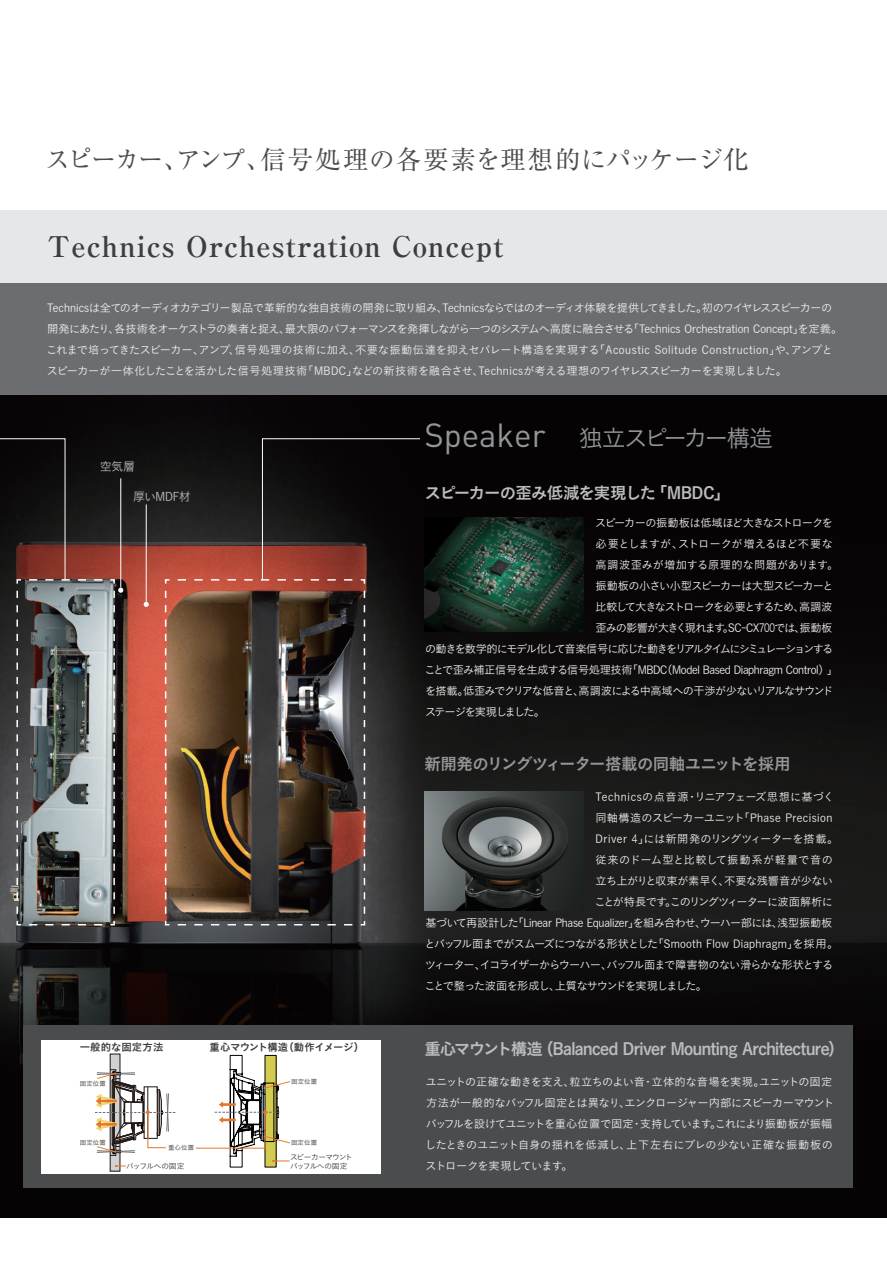
<style>
.page{position:relative;width:887px;height:1263px;background:#fff}
.page>*{position:absolute;margin:0;border:0;box-sizing:border-box;transform-origin:0 0}
.t1{font:33px "DIN";color:#939598}
.t2{font:700 28.5px "Ryumin Pro";letter-spacing:.035em;color:#3e3e3f}
.t3{font:25.5px "Ryumin Pro";letter-spacing:.025em;color:#4b4c4d}
.t4{font:25.5px "Ryumin Pro";letter-spacing:-.025em;color:#4b4c4d}
.t5{font:24px "Koburina Go Std W3";letter-spacing:-.105em;color:#939598}
.t6{font:16.5px "Koburina Go Std W6";letter-spacing:-.035em;color:#bcbdc0}
.t7{font:16.5px "Koburina Go Std W6";letter-spacing:-.05em;color:#939598}
.t8{font:16.5px "Koburina Go Std W6";letter-spacing:-.065em;color:#bcbdc0}
.t9{font:16.5px "Koburina Go Std W6";letter-spacing:-.105em;color:#bcbdc0}
.t10{font:12px "Koburina Go Std W3";letter-spacing:-.035em;color:#bcbdc0}
.t11{font:11.25px/21px "Koburina Go Std W3";letter-spacing:-.045em;color:#eeeeef}
.t12{font:11.25px/21px "Koburina Go Std W3";letter-spacing:-.09em;color:#eeeeef}
.t13{font:11.25px/21px "Koburina Go Std W3";letter-spacing:-.08em;color:#eeeeef}
.t14{font:11.25px/21px "Koburina Go Std W3";letter-spacing:-.065em;color:#eeeeef}
.t15{font:11.25px/21px "Koburina Go Std W3";letter-spacing:-.02em;color:#eeeeef;text-align:center}
.t16{font:11.25px/21px "Koburina Go Std W3";letter-spacing:-.005em;color:#eeeeef}
.t17{font:11.25px "Koburina Go Std W3";letter-spacing:-.14em;color:#eeeeef}
.t18{font:11.25px "Koburina Go Std W3";letter-spacing:.045em;color:#eeeeef}
.t19{font:11.25px/21px "Koburina Go Std W3";letter-spacing:-.11em;color:#eeeeef}
.t20{font:11.25px "Koburina Go Std W3";color:#eeeeef}
.t21{font:11.25px "Koburina Go Std W3";letter-spacing:.01em;color:#eeeeef}
.t22{font:11.25px "Koburina Go Std W3";letter-spacing:-.025em;color:#eeeeef}
.t23{font:11.25px "Koburina Go Std W3";letter-spacing:-.01em;color:#eeeeef}
.t24{font:11.25px "Koburina Go Std W3";letter-spacing:.02em;color:#eeeeef}
.t25{font:11.25px/21px "Koburina Go Std W3";letter-spacing:-.105em;color:#eeeeef}
.t26{font:11.25px "Koburina Go Std W3";letter-spacing:.035em;color:#eeeeef}
.t27{font:11.25px "Koburina Go Std W3";letter-spacing:-.07em;color:#eeeeef}
.t28{font:11.25px "Koburina Go Std W3";letter-spacing:-.125em;color:#eeeeef}
.t29{font:11.25px "Koburina Go Std W3";letter-spacing:-.115em;color:#eeeeef}
.t30{font:11.25px "Koburina Go Std W3";letter-spacing:.06em;color:#eeeeef}
.t31{font:11.25px "Koburina Go Std W3";letter-spacing:-.075em;color:#eeeeef}
.t32{font:10.35px "Koburina Go Std W6";letter-spacing:-.015em;color:#3d3b3a}
.t33{font:10.35px "Koburina Go Std W6";letter-spacing:-.06em;color:#3d3b3a}
.t34{font:10.35px "Koburina Go Std W6";letter-spacing:.02em;color:#3d3b3a}
.t35{font:7.8px/9px "Koburina Go Std W3";letter-spacing:-.08em;color:#3d3b3a}
.t36{font:7.8px "Koburina Go Std W3";letter-spacing:-.05em;color:#3d3b3a}
.t37{font:6.45px "Koburina Go Std W3";letter-spacing:.02em;color:#3d3b3a}
.s1{font-family:"Hira Kaku Pro W3"}
</style>
<div class="page">
<img style="left:0;top:395px;width:887px;height:822px">
<div style="left:24px;top:1025px;width:828px;height:162px;background:#4b4c4d"></div>
<img style="left:424px;top:791px;width:159px;height:119px">
<div style="left:42px;top:1040px;width:339px;height:134px;background:#fff"></div>
<svg style="left:164px;top:438px;width:256px;height:488px;background:#43332b"></svg>
<hr style="left:146px;top:504px;width:1px;height:98px;background:#fff">
<svg style="left:0;top:438px;width:123px;height:488px;background:#5a5858"></svg>
<svg style="left:144px;top:602px;width:5px;height:5px"></svg>
<svg style="left:424px;top:517px;width:159px;height:115px;background:#1c342a"></svg>
<div style="left:0;top:210px;width:887px;height:73px;background:#e6e7e9"></div>
<div style="left:0;top:283px;width:887px;height:112px;background:#6c6d70"></div>
<div style="left:110px;top:1054px;width:10px;height:117px;background:#d0d2d2"></div>
<svg style="left:115px;top:1165px;width:11px;height:2px"></svg>
<svg style="left:95px;top:1069px;width:81px;height:86px"></svg>
<svg style="left:195px;top:1055px;width:95px;height:112px"></svg>
<h3 class="t4" style="left:45px;top:139px;width:146px">スピーカー、</h3>
<h3 class="t3" style="left:260px;top:139px;width:490px">信号処理の各要素を理想的にパッケージ化</h3>
<h3 class="t4" style="left:176px;top:139px;width:97px">アンプ、</h3>
<h2 class="t2" style="left:47px;top:224px;width:458px">Technics Orchestration Concept</h2>
<p class="t11" style="left:47px;top:297px;width:402px">Technicsは全てのオーディオカテゴリー製品で革新的な独自技術の開発に取り組み、</p>
<p class="t14" style="left:442px;top:297px;width:266px">Technicsならではのオーディオ体験を提供してきました。</p>
<p class="t29" style="left:701px;top:299px;width:132px">初のワイヤレススピーカーの</p>
<p class="t20" style="left:627px;top:320px;width:216px">「Technics Orchestration Concept を定義。</p>
<p class="t12" style="left:47px;top:318px;width:588px">開発にあたり各技術をオーケストラの奏者と捉え最大限のパフォーマンスを発揮しながら一つのシステムへ高度に融合させる</p>
<p class="t11" style="left:279px;top:318px;width:13px">、</p>
<p class="t11" style="left:793px;top:318px;width:13px">」</p>
<p class="t11" style="left:108px;top:318px;width:13px">、</p>
<p class="t21" style="left:198px;top:341px;width:163px">アンプ信号処理の技術に加え、</p>
<p class="t11" style="left:229px;top:339px;width:13px">、</p>
<p class="t18" style="left:594px;top:341px;width:241px">「Acoustic Solitude Construction や」 アンプと</p>
<p class="t11" style="left:785px;top:339px;width:13px">、</p>
<p class="t23" style="left:355px;top:341px;width:246px">不要な振動伝達を抑えセパレート構造を実現する</p>
<p class="t12" style="left:46px;top:339px;width:160px">これまで培ってきたスピーカー、</p>
<p class="t11" style="left:302px;top:360px;width:57px">「MBDC」</p>
<p class="t22" style="left:47px;top:362px;width:262px">スピーカーが一体化したことを活かした信号処理技術</p>
<p class="t15" style="left:352px;top:360px;width:133px">などの新技術を融合させ、</p>
<p class="t11" style="left:478px;top:360px;width:310px">Technicsが考える理想のワイヤレススピーカーを実現しました。</p>
<p class="t10" style="left:100px;top:458px;width:37px">空気層</p>
<p class="t10" style="left:133px;top:488px;width:59px">厚いMDF材</p>
<p class="t34" style="left:80px;top:1039px;width:85px">一般的な固定方法</p>
<p class="t37" style="left:80px;top:1078px;width:28px">固定位置</p>
<p class="t32" style="left:283px;top:1039px;width:82px">（動作イメージ(</p>
<p class="t33" style="left:209px;top:1039px;width:80px">重心マウント構造</p>
<p class="t37" style="left:291px;top:1077px;width:28px">固定位置</p>
<p class="t37" style="left:80px;top:1137px;width:28px">固定位置</p>
<p class="t37" style="left:168px;top:1143px;width:28px">重心位置</p>
<p class="t36" style="left:126px;top:1160px;width:60px">バッフルへの固定</p>
<p class="t37" style="left:291px;top:1137px;width:28px">固定位置</p>
<p class="t35" style="left:290px;top:1152px;width:64px">スピーカーマウントバッフルへの固定</p>
<h1 class="t1" style="left:424px;top:414px;width:123px">Speaker</h1>
<h3 class="t5" style="left:578px;top:419px;width:196px">独立スピーカー構造</h3>
<h3 class="t6" style="left:650px;top:480px;width:81px">「MBDC「</h3>
<h3 class="t8" style="left:425px;top:480px;width:233px">スピーカーの歪み低減を実現した</h3>
<p class="t11" style="left:595px;top:512px;width:240px;text-align:right">スピーカーの振動板は低域ほど大きなストロークをストロークが増えるほど不要な</p>
<p class="t14" style="left:595px;top:533px;width:245px">必要としますが、<br>高調波歪みが増加する原理的な問題があります。振動板の小さい小型スピーカーは大型スピーカーと比較して大きなストロークを必要とするため高調波</p>
<p class="t13" style="left:595px;top:596px;width:238px;text-indent:198px">、<br>歪みの影響が大きく現れます SC-CX<span class="s1">700</span>では振動板</p>
<p class="t11" style="left:794px;top:617px;width:13px">、</p>
<p class="t11" style="left:723px;top:617px;width:13px">。</p>
<p class="t17" style="left:425px;top:640px;width:409px">の動きを数学的にモデル化して音楽信号に応じた動きをリアルタイムにシミュレーションする</p>
<p class="t11" style="left:661px;top:659px;width:178px">（Model Based Diaphragm Control 「(</p>
<p class="t11" style="left:626px;top:659px;width:42px">「MBDC</p>
<p class="t13" style="left:463px;top:659px;width:372px;text-indent:-38px">ことで歪み補正信号を生成する信号処理技術<br>低歪みでクリアな低音と高調波による中高域への干渉が少ないリアルなサウンド</p>
<p class="t11" style="left:573px;top:680px;width:13px">、</p>
<p class="t25" style="left:425px;top:680px;width:121px">を搭載。<br>ステージを実現しました。</p>
<h3 class="t7" style="left:424px;top:751px;width:367px">新開発のリングツィーター搭載の同軸ユニットを採用</h3>
<p class="t27" style="left:694px;top:788px;width:141px">リニアフェーズ思想に基づく</p>
<p class="t30" style="left:595px;top:788px;width:95px">Technicsの点音源</p>
<p class="t11" style="left:686px;top:786px;width:13px">・</p>
<p class="t26" style="left:738px;top:809px;width:95px">「Phase Precision</p>
<p class="t11" style="left:643px;top:807px;width:196px;text-indent:-48px">同軸構造のスピーカーユニット<br>には新開発のリングツィーターを搭載。</p>
<p class="t16" style="left:595px;top:828px;width:239px">Driver 」<span class="s1">4<br></span>従来のドーム型と比較して振動系が軽量で音の立ち上がりと収束が素早く不要な残響音が少ない</p>
<p class="t13" style="left:594px;top:870px;width:240px;text-indent:124px">、<br>ことが特長ですこのリングツィーターに波面解析に</p>
<p class="t15" style="left:512px;top:891px;width:322px">。<br>「Linear Phase Equalizer を組み合わせウーハー部には浅型振動板</p>
<p class="t11" style="left:771px;top:912px;width:13px">、</p>
<p class="t12" style="left:425px;top:912px;width:95px">基づいて再設計した</p>
<p class="t11" style="left:628px;top:912px;width:13px">」</p>
<p class="t11" style="left:695px;top:912px;width:13px">、</p>
<p class="t12" style="left:606px;top:933px;width:228px;text-indent:-182px">とバッフル面までがスムーズにつながる形状とした<br>バッフル面まで障害物のない滑らかな形状とする</p>
<p class="t24" style="left:652px;top:935px;width:147px">「Smooth Flow Diaphragm」</p>
<p class="t11" style="left:792px;top:933px;width:47px">を採用。</p>
<p class="t28" style="left:480px;top:956px;width:134px">イコライザーからウーハー、</p>
<p class="t19" style="left:424px;top:954px;width:284px">ツィーター、<br>ことで整った波面を形成し上質なサウンドを実現しました。</p>
<p class="t11" style="left:549px;top:975px;width:13px">、</p>
<h3 class="t6" style="left:537px;top:1036px;width:309px">（Balanced Driver Mounting Architecture(</h3>
<h3 class="t9" style="left:424px;top:1036px;width:120px">重心マウント構造</h3>
<p class="t11" style="left:569px;top:1071px;width:77px">粒立ちのよい音</p>
<p class="t21" style="left:651px;top:1073px;width:115px">立体的な音場を実現。</p>
<p class="t11" style="left:425px;top:1071px;width:410px">ユニットの正確な動きを支え、<br>方法が一般的なバッフル固定とは異なりエンクロージャー内部にスピーカーマウント</p>
<p class="t11" style="left:619px;top:1092px;width:13px">、</p>
<p class="t12" style="left:639px;top:1113px;width:194px">支持していますこれにより振動板が振幅</p>
<p class="t11" style="left:710px;top:1113px;width:13px">。</p>
<p class="t31" style="left:759px;top:1073px;width:75px">ユニットの固定</p>
<p class="t11" style="left:642px;top:1071px;width:13px">・</p>
<p class="t15" style="left:626px;top:1113px;width:208px;text-align:left;text-indent:-200px">バッフルを設けてユニットを重心位置で固定<br>上下左右にブレの少ない正確な振動板の</p>
<p class="t11" style="left:631px;top:1113px;width:13px">・</p>
<p class="t11" style="left:425px;top:1134px;width:207px">したときのユニット自身の揺れを低減し、ストロークを実現しています。</p>
</div>
